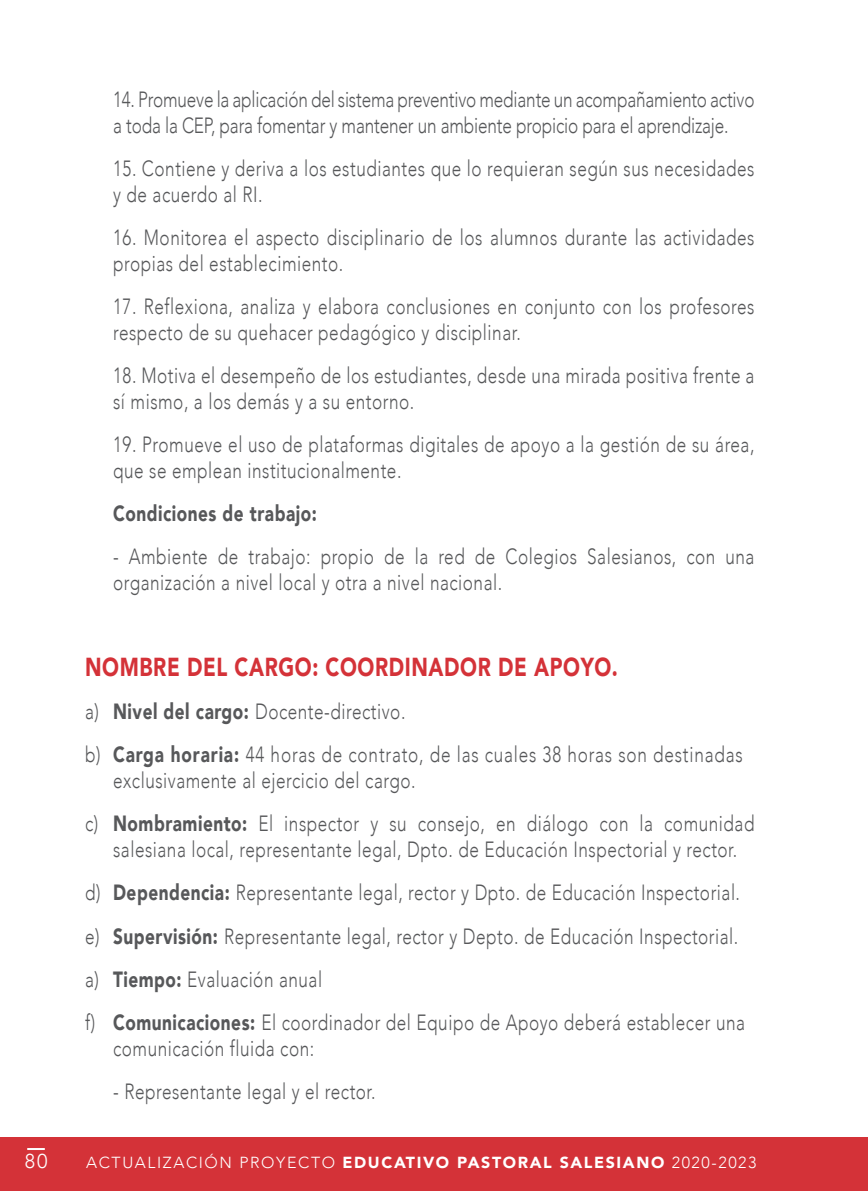
<style>
.page{position:relative;width:868px;height:1191px;background:#fff}
.page>*{position:absolute;margin:0;border:0;box-sizing:border-box;transform-origin:0 0}
.t1{font:900 26px "Avenir";letter-spacing:.03em;color:#d43238;scale:.78 1}
.t2{font:300 22px/26px "Avenir";letter-spacing:.03em;color:#57585a;scale:.78 1}
.t3{font:300 22px/26px "Avenir";letter-spacing:-.01em;color:#57585a;scale:.78 1}
.t4{font:900 22px "Avenir";letter-spacing:.03em;color:#57585a;scale:.78 1}
.t5{font:300 20px "Avenir";color:#fff}
.t6{font:300 16px "Avenir";letter-spacing:.1em;color:#fff}
.s1{font-weight:900}
</style>
<div class="page">
<div style="left:0;top:1137px;width:867px;height:54px;background:#d43238"></div>
<svg style="left:27px;top:1148px;width:18px;height:2px"></svg>
<p class="t3" style="left:113px;top:86px;width:823px">14. Promueve la aplicación del sistema preventivo mediante un acompañamiento activo a toda la CEP, para fomentar y mantener un ambiente propicio para el aprendizaje.</p>
<p class="t2" style="left:113px;top:156px;width:823px">15. Contiene y deriva a los estudiantes que lo requieran según sus necesidades y de acuerdo al RI.</p>
<p class="t2" style="left:113px;top:225px;width:823px">16. Monitorea el aspecto disciplinario de los alumnos durante las actividades propias del establecimiento.</p>
<p class="t2" style="left:113px;top:294px;width:823px">17. Reflexiona, analiza y elabora conclusiones en conjunto con los profesores respecto de su quehacer pedagógico y disciplinar.</p>
<p class="t2" style="left:113px;top:363px;width:823px">18. Motiva el desempeño de los estudiantes, desde una mirada positiva frente a sí mismo, a los demás y a su entorno.</p>
<p class="t2" style="left:113px;top:432px;width:823px">19. Promueve el uso de plataformas digitales de apoyo a la gestión de su área, que se emplean institucionalmente.</p>
<p class="t4" style="left:113px;top:495px;width:262px">Condiciones de trabajo:</p>
<p class="t2" style="left:113px;top:544px;width:823px">- Ambiente de trabajo: propio de la red de Colegios Salesianos, con una organización a nivel local y otra a nivel nacional.</p>
<p class="t1" style="left:85px;top:645px;width:684px">NOMBRE DEL CARGO: COORDINADOR DE APOYO.</p>
<p class="t2" style="left:85px;top:699px;width:412px">a) <span class="s1">Nivel del cargo:</span> Docente-directivo.</p>
<p class="t2" style="left:113px;top:742px;width:808px;text-indent:-28px">b) <span class="s1">Carga horaria:</span> 44 horas de contrato, de las cuales 38 horas son destinadas exclusivamente al ejercicio del cargo.</p>
<p class="t2" style="left:85px;top:811px;width:859px;text-align:center">c) <span class="s1">Nombramiento:</span> El inspector y su consejo, en diálogo con la comunidad salesiana local, representante legal, Dpto. de Educación Inspectorial y rector.</p>
<p class="t2" style="left:85px;top:880px;width:841px">d) <span class="s1">Dependencia:</span> Representante legal, rector y Dpto. de Educación Inspectorial.</p>
<p class="t2" style="left:85px;top:923px;width:838px">e) <span class="s1">Supervisión:</span> Representante legal, rector y Depto. de Educación Inspectorial.</p>
<p class="t2" style="left:85px;top:966px;width:305px">a) <span class="s1">Tiempo:</span> Evaluación anual</p>
<p class="t2" style="left:113px;top:1009px;width:811px;text-indent:-28px">f) <span class="s1">Comunicaciones:</span> El coordinador del Equipo de Apoyo deberá establecer una comunicación fluida con:</p>
<p class="t2" style="left:113px;top:1078px;width:338px">- Representante legal y el rector.</p>
<p class="t5" style="left:25px;top:1149px;width:24px">80</p>
<p class="t6" style="left:86px;top:1153px;width:671px">ACTUALIZACIÓN PROYECTO <span class="s1">EDUCATIVO PASTORAL SALESIANO</span> 2020-2023</p>
</div>
